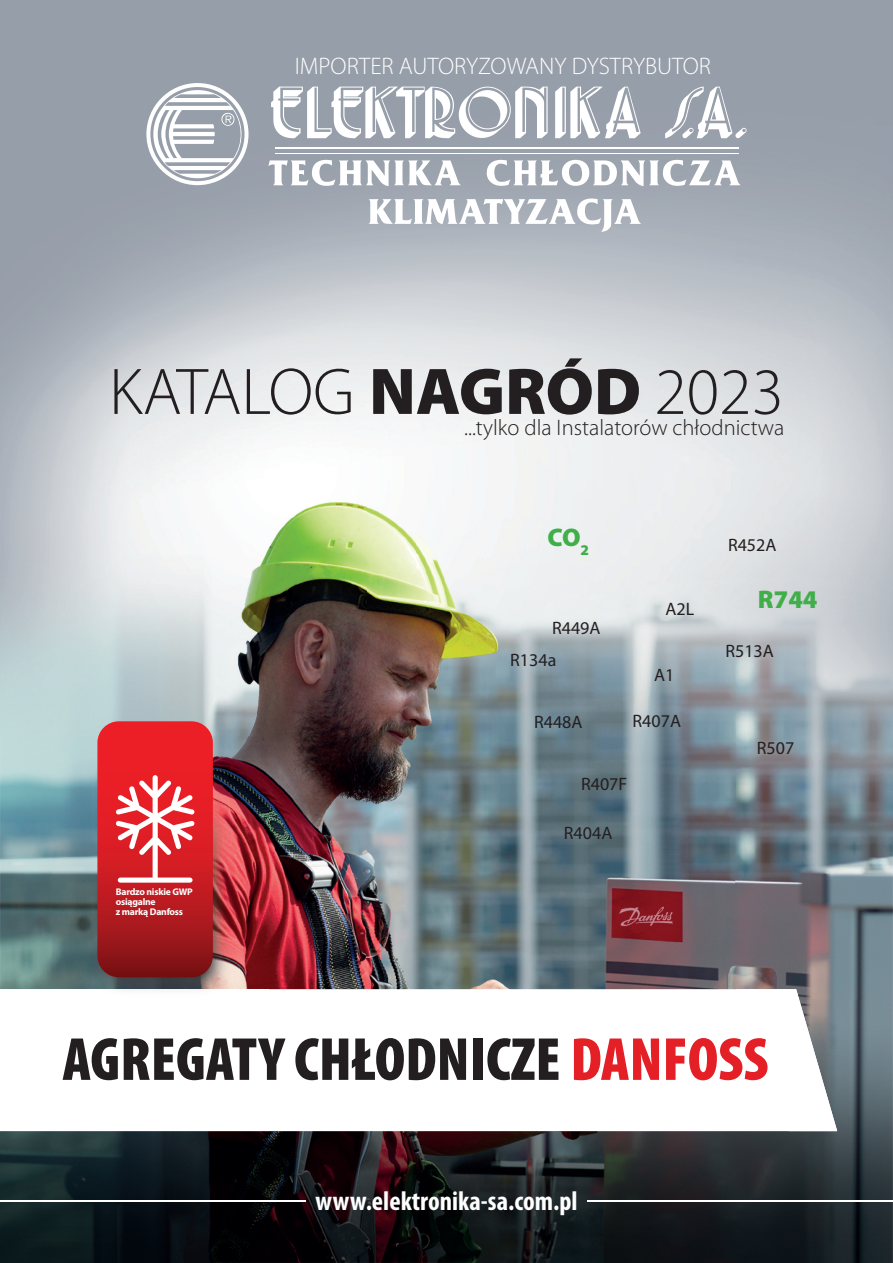
<style>
.page{position:relative;width:893px;height:1263px;background:#fff}
.page>*{position:absolute;margin:0;border:0;box-sizing:border-box;transform-origin:0 0}
.t1{font:300 66.45px "Myriad Pro";color:#231f20}
.t2{font:900 condensed 61.35px "Myriad Pro";color:#231f20}
.t3{font:700 condensed 27px "Myriad Pro";color:#fff}
.t4{font:900 25.5px "Myriad Pro";color:#40ae49}
.t5{font:300 24px "Myriad Pro";color:#fff}
.t6{font:300 22.5px "Myriad Pro";color:#231f20}
.t7{font:18px "Myriad Pro";color:#231f20}
.t8{font:700 9.6px/9.6px "Myriad Pro";letter-spacing:-.025em;color:#fff}
.s1{font-weight:900}
.s2{color:#e41f25}
</style>
<div class="page">
<img style="left:0;top:0;width:735px;height:736px">
<img style="left:735px;top:0;width:158px;height:1000px">
<img style="left:0;top:736px;width:97px;height:253px">
<img style="left:213px;top:736px;width:523px;height:53px">
<img style="left:268px;top:789px;width:468px;height:200px">
<img style="left:788px;top:1000px;width:105px;height:263px">
<img style="left:0;top:1131px;width:788px;height:132px">
<svg style="left:146px;top:83px;width:103px;height:102px"></svg>
<svg style="left:268px;top:160px;width:472px;height:72px"></svg>
<svg style="left:271px;top:87px;width:277px;height:51px"></svg>
<svg style="left:555px;top:87px;width:86px;height:51px"></svg>
<svg style="left:665px;top:87px;width:82px;height:51px"></svg>
<hr style="left:275px;top:147px;width:463px;height:1px;background:#fff">
<hr style="left:275px;top:153px;width:463px;height:1px;background:#fff">
<svg style="left:269px;top:989px;width:568px;height:142px"></svg>
<hr style="left:588px;top:1200px;width:305px;height:2px;background:#fff">
<hr style="left:0;top:1200px;width:305px;height:2px;background:#fff">
<img style="left:53px;top:764px;width:215px;height:226px">
<svg style="left:97px;top:721px;width:116px;height:256px;background:#cc3035"></svg>
<div style="left:118px;top:877px;width:75px;height:6px;background:#fff;border-radius:3px"></div>
<h3 class="t5" style="left:295px;top:52px;width:418px">IMPORTER AUTORYZOWANY DYSTRYBUTOR</h3>
<h1 class="t1" style="left:109px;top:352px;width:676px">KATALOG <span class="s1">NAGRÓD</span> 2023</h1>
<p class="t6" style="left:464px;top:414px;width:322px">...tylko dla Instalatorów chłodnictwa</p>
<p class="t8" style="left:116px;top:887px;width:78px">Bardzo niskie GWP osiągalne<br>z marką Danfoss</p>
<h3 class="t4" style="left:547px;top:521px;width:43px">CO<sub>2</sub></h3>
<p class="t7" style="left:552px;top:617px;width:50px">R449A</p>
<p class="t7" style="left:510px;top:649px;width:48px">R134a</p>
<p class="t7" style="left:534px;top:711px;width:50px">R448A</p>
<p class="t7" style="left:665px;top:598px;width:30px">A2L</p>
<p class="t7" style="left:654px;top:664px;width:22px">A1</p>
<p class="t7" style="left:633px;top:710px;width:50px">R407A</p>
<p class="t7" style="left:581px;top:772px;width:48px">R407F</p>
<p class="t7" style="left:564px;top:822px;width:50px">R404A</p>
<p class="t7" style="left:728px;top:534px;width:50px">R452A</p>
<h3 class="t4" style="left:758px;top:582px;width:61px">R744</h3>
<p class="t7" style="left:725px;top:640px;width:50px">R513A</p>
<p class="t7" style="left:757px;top:737px;width:39px">R507</p>
<h2 class="t2" style="left:63px;top:1020px;width:707px">AGREGATY CHŁODNICZE <span class="s2">DANFOSS</span></h2>
<h3 class="t3" style="left:315px;top:1184px;width:264px">www.elektronika-sa.com.pl</h3>
</div>
